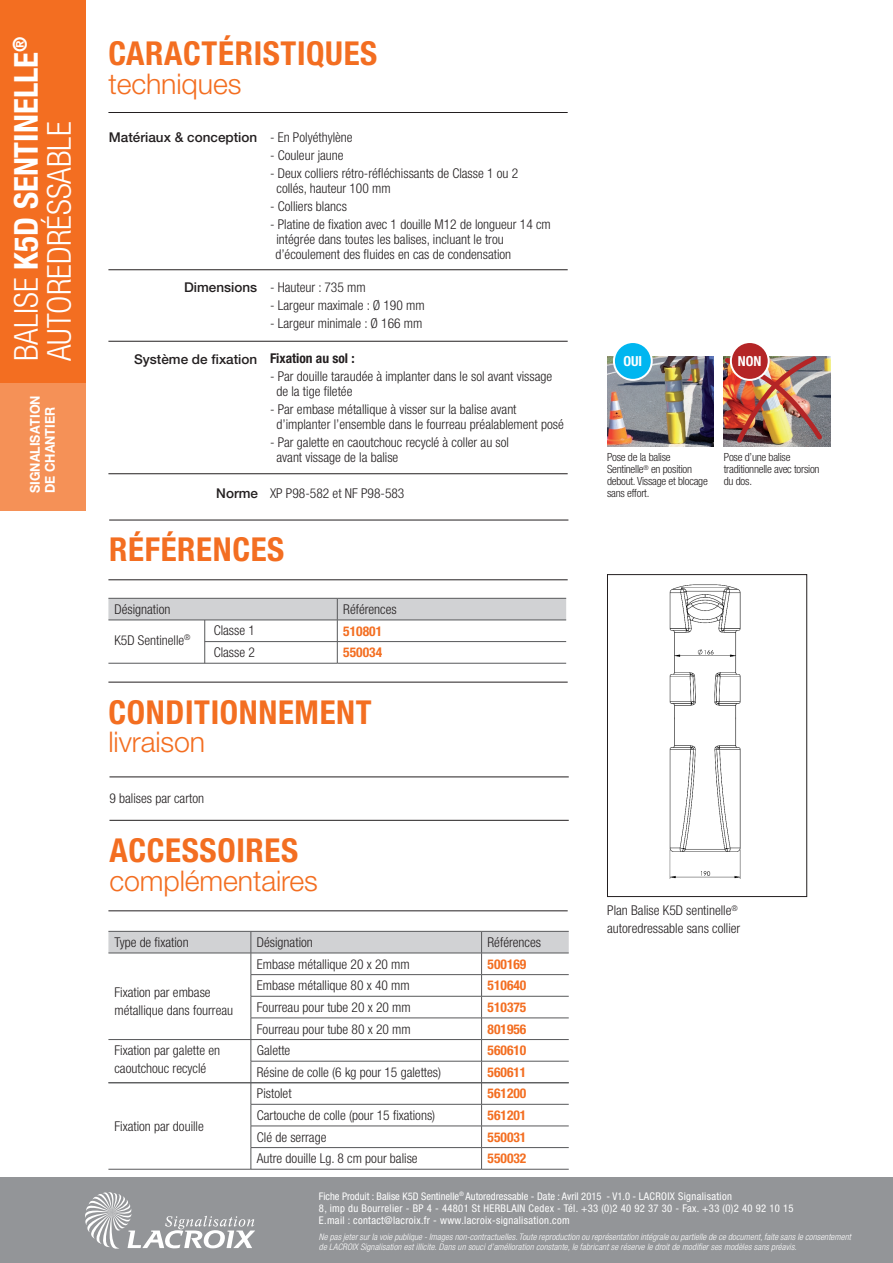
<style>
.page{position:relative;width:893px;height:1263px;background:#fff}
.page>*{position:absolute;margin:0;border:0;box-sizing:border-box;transform-origin:0 0}
.t1{font:700 condensed 33px "Helvetica Neue LT Std";letter-spacing:.02em;color:#f36e21}
.t2{font:700 condensed 33px "Helvetica Neue LT Pro";color:#fff}
.t3{font:300 condensed 33px "Helvetica Neue LT Pro";color:#fff}
.t4{font:300 28.5px "Helvetica Neue LT Std";letter-spacing:-.005em;color:#f36e21}
.MedConBlanc-7{font:700 condensed 13.8px "Helvetica Neue LT Pro";color:#fff}
.t5{font:300 condensed 13.5px "Helvetica Neue LT Std";color:#231f20}
.t6{font:300 condensed 13.5px "Helvetica Neue LT Pro";color:#231f20}
.t7{font:700 condensed 13.5px "Helvetica Neue LT Pro";color:#f36e21}
.t8{font:500 13.5px "Helvetica Neue LT Pro";color:#231f20}
.t9{font:700 13.5px "Helvetica Neue LT Pro";color:#fff;scale:.93 1}
.t10{font:700 condensed 13.5px "Helvetica Neue LT Std";color:#231f20}
.LÉGENDES{font:300 condensed 11.25px/12px "Helvetica Neue LT Pro";letter-spacing:-.02em;color:#231f20}
.t11{font:condensed 10.65px "Helvetica Neue LT Pro";letter-spacing:.03em;color:#fff}
.t12{font:condensed 10.5px "Helvetica Neue LT Pro";color:#fff}
.t13{font:italic 300 condensed 9px "Helvetica Neue LT Pro";letter-spacing:.01em;color:#fff}
.s1{font-weight:300}
.s2{font-size:10.65px}
</style>
<div class="page">
<div style="left:0;top:1178px;width:893px;height:85px;background:#939598"></div>
<svg style="left:85px;top:1192px;width:170px;height:57px"></svg>
<img style="left:669px;top:584px;width:72px;height:295px">
<div style="left:607px;top:574px;width:200px;height:323px;border:1px solid #231f20"></div>
<img style="left:724px;top:356px;width:106px;height:91px">
<img style="left:723px;top:356px;width:101px;height:89px">
<div style="left:731px;top:342px;width:38px;height:38px;background:#b42526;border-radius:50%"></div>
<div style="left:730px;top:341px;width:40px;height:40px;border:2px solid #fff;border-radius:50%"></div>
<img style="left:607px;top:356px;width:106px;height:91px">
<div style="left:614px;top:342px;width:38px;height:38px;background:#00b6f0;border-radius:50%"></div>
<div style="left:613px;top:341px;width:40px;height:40px;border:2px solid #fff;border-radius:50%"></div>
<div style="left:0;top:0;width:85px;height:510px;background:#f36e21"></div>
<div style="left:0;top:383px;width:85px;height:127px;background:#f59157"></div>
<hr style="left:108px;top:112px;width:460px;height:1px;background:#231f20">
<hr style="left:108px;top:269px;width:460px;height:1px;background:#231f20">
<hr style="left:108px;top:473px;width:460px;height:1px;background:#231f20">
<hr style="left:108px;top:341px;width:460px;height:1px;background:#231f20">
<hr style="left:108px;top:579px;width:460px;height:1px;background:#231f20">
<hr style="left:108px;top:682px;width:460px;height:1px;background:#231f20">
<hr style="left:108px;top:663px;width:229px;height:1px;background:#57585a">
<hr style="left:337px;top:663px;width:229px;height:1px;background:#57585a">
<svg style="left:108px;top:598px;width:458px;height:65px"></svg>
<hr style="left:108px;top:620px;width:229px;height:1px;background:#57585a">
<hr style="left:337px;top:620px;width:229px;height:1px;background:#57585a">
<hr style="left:109px;top:777px;width:460px;height:1px;background:#231f20">
<hr style="left:109px;top:820px;width:460px;height:1px;background:#231f20">
<hr style="left:108px;top:910px;width:460px;height:1px;background:#231f20">
<svg style="left:108px;top:931px;width:461px;height:238px"></svg>
<hr style="left:108px;top:1169px;width:143px;height:1px;background:#57585a">
<hr style="left:251px;top:1169px;width:231px;height:1px;background:#57585a">
<hr style="left:482px;top:1169px;width:87px;height:1px;background:#57585a">
<hr style="left:108px;top:1082px;width:143px;height:1px;background:#57585a">
<hr style="left:251px;top:1082px;width:231px;height:1px;background:#57585a">
<hr style="left:482px;top:1082px;width:87px;height:1px;background:#57585a">
<hr style="left:109px;top:520px;width:459px;height:1px;background:#231f20">
<hr style="left:205px;top:641px;width:132px;height:1px;background:#57585a">
<hr style="left:204px;top:620px;width:1px;height:43px;background:#57585a">
<p class="t2" style="left:6px;top:361px;width:326px;rotate:-90deg"><span class="s1">BALISE</span> K5D SENTINELLE<sup>®</sup></p>
<p class="t3" style="left:40px;top:361px;width:241px;rotate:-90deg">AUTOREDRÉSSABLE</p>
<p class="t9" style="left:27px;top:493px;width:106px;rotate:-90deg">SIGNALISATION</p>
<p class="t9" style="left:42px;top:493px;width:94px;rotate:-90deg">DE CHANTIER</p>
<p class="t1" style="left:108px;top:33px;width:270px">CARACTÉRISTIQUES</p>
<p class="t4" style="left:108px;top:66px;width:135px">techniques</p>
<p class="t5" style="left:270px;top:129px;width:84px">- En Polyéthylène</p>
<p class="t5" style="left:270px;top:147px;width:75px">- Couleur jaune</p>
<p class="t5" style="left:270px;top:165px;width:250px">- Deux colliers rétro-réfléchissants de Classe 1 ou 2</p>
<p class="t5" style="left:276px;top:180px;width:116px">collés, hauteur 100 mm</p>
<p class="t5" style="left:270px;top:198px;width:78px">- Colliers blancs</p>
<p class="t5" style="left:270px;top:216px;width:282px">- Platine de fixation avec 1 douille M12 de longueur 14 cm</p>
<p class="t5" style="left:276px;top:231px;width:229px">intégrée dans toutes les balises, incluant le trou</p>
<p class="t5" style="left:275px;top:246px;width:237px">d’écoulement des fluides en cas de condensation</p>
<p class="t8" style="left:109px;top:129px;width:150px">Matériaux &amp; conception</p>
<p class="t8" style="left:184px;top:279px;width:75px">Dimensions</p>
<p class="t5" style="left:270px;top:279px;width:97px">- Hauteur : 735 mm</p>
<p class="t5" style="left:270px;top:297px;width:156px">- Largeur maximale : Ø 190 mm</p>
<p class="t5" style="left:270px;top:315px;width:154px">- Largeur minimale : Ø 166 mm</p>
<p class="t8" style="left:134px;top:351px;width:125px">Système de fixation</p>
<p class="t10" style="left:270px;top:350px;width:86px">Fixation au sol :</p>
<p class="t5" style="left:270px;top:369px;width:284px">- Par douille taraudée à implanter dans le sol avant vissage</p>
<p class="t5" style="left:276px;top:384px;width:77px">de la tige filetée</p>
<p class="t5" style="left:270px;top:402px;width:248px">- Par embase métallique à visser sur la balise avant</p>
<p class="t5" style="left:276px;top:417px;width:289px">d’implanter l’ensemble dans le fourreau préalablement posé</p>
<p class="t5" style="left:270px;top:435px;width:241px">- Par galette en caoutchouc recyclé à coller au sol</p>
<p class="t5" style="left:276px;top:450px;width:123px">avant vissage de la balise</p>
<p class="t8" style="left:216px;top:485px;width:43px">Norme</p>
<p class="t5" style="left:270px;top:486px;width:136px">XP P98-582 et NF P98-583</p>
<p class="t1" style="left:109px;top:529px;width:177px">RÉFÉRENCES</p>
<p class="t6" style="left:114px;top:601px;width:58px">Désignation</p>
<p class="t6" style="left:343px;top:601px;width:55px">Références</p>
<p class="t6" style="left:114px;top:632px;width:78px">K5D Sentinelle<sup>®</sup></p>
<p class="t6" style="left:214px;top:623px;width:43px">Classe 1</p>
<p class="t6" style="left:214px;top:644px;width:43px">Classe 2</p>
<p class="t7" style="left:343px;top:623px;width:40px">510801</p>
<p class="t7" style="left:343px;top:644px;width:40px">550034</p>
<p class="t1" style="left:108px;top:692px;width:265px">CONDITIONNEMENT</p>
<p class="t4" style="left:108px;top:725px;width:98px">livraison</p>
<p class="t5" style="left:109px;top:790px;width:96px">9 balises par carton</p>
<p class="t1" style="left:109px;top:830px;width:190px">ACCESSOIRES</p>
<p class="t4" style="left:109px;top:863px;width:210px">complémentaires</p>
<p class="t6" style="left:114px;top:934px;width:76px">Type de fixation</p>
<p class="t6" style="left:257px;top:934px;width:58px">Désignation</p>
<p class="t6" style="left:488px;top:934px;width:55px">Références</p>
<p class="t6" style="left:114px;top:984px;width:98px">Fixation par embase</p>
<p class="t6" style="left:114px;top:1002px;width:120px">métallique dans fourreau</p>
<p class="t6" style="left:257px;top:956px;width:154px">Embase métallique 20 x 20 mm</p>
<p class="t7" style="left:488px;top:956px;width:40px">500169</p>
<p class="t6" style="left:257px;top:978px;width:154px">Embase métallique 80 x 40 mm</p>
<p class="t7" style="left:488px;top:977px;width:40px">510640</p>
<p class="t6" style="left:257px;top:999px;width:155px">Fourreau pour tube 20 x 20 mm</p>
<p class="t7" style="left:488px;top:999px;width:40px">510375</p>
<p class="t6" style="left:257px;top:1021px;width:155px">Fourreau pour tube 80 x 20 mm</p>
<p class="t7" style="left:488px;top:1020px;width:40px">801956</p>
<p class="t6" style="left:114px;top:1043px;width:107px">Fixation par galette en</p>
<p class="t6" style="left:114px;top:1061px;width:93px">caoutchouc recyclé</p>
<p class="t6" style="left:114px;top:1118px;width:91px">Fixation par douille</p>
<p class="t6" style="left:257px;top:1043px;width:35px">Galette</p>
<p class="t7" style="left:488px;top:1042px;width:40px">560610</p>
<p class="t6" style="left:257px;top:1064px;width:186px">Résine de colle (6 kg pour 15 galettes)</p>
<p class="t7" style="left:488px;top:1064px;width:40px">560611</p>
<p class="t6" style="left:257px;top:1086px;width:36px">Pistolet</p>
<p class="t7" style="left:488px;top:1085px;width:40px">561200</p>
<p class="t6" style="left:257px;top:1107px;width:180px">Cartouche de colle (pour 15 fixations)</p>
<p class="t7" style="left:488px;top:1107px;width:40px">561201</p>
<p class="t6" style="left:257px;top:1129px;width:71px">Clé de serrage</p>
<p class="t7" style="left:488px;top:1128px;width:40px">550031</p>
<p class="t6" style="left:257px;top:1151px;width:162px">Autre douille Lg. 8 cm pour balise</p>
<p class="t7" style="left:488px;top:1150px;width:40px">550032</p>
<p class="MedConBlanc-7" style="left:623px;top:353px;width:20px">OUI</p>
<p class="MedConBlanc-7" style="left:738px;top:353px;width:25px">NON</p>
<p class="LÉGENDES" style="left:607px;top:451px;width:102px">Pose de la balise<br>Sentinelle<sup>®</sup> en position debout. Vissage et blocage sans effort.</p>
<p class="LÉGENDES" style="left:724px;top:451px;width:97px">Pose d’une balise traditionnelle avec torsion du dos.</p>
<p class="t5" style="left:607px;top:902px;width:132px">Plan Balise K5D sentinelle<sup>®</sup></p>
<p class="t5" style="left:607px;top:920px;width:135px">autoredressable sans collier</p>
<p class="t12" style="left:319px;top:1190px;width:415px">Fiche Produit : Balise K5D Sentinelle<sup>®</sup> Autoredressable - Date : Avril 2015 <span class="s2">- V1.0 - LACROIX Signalisation</span></p>
<p class="t11" style="left:319px;top:1202px;width:476px">8, imp du Bourrelier - BP 4 - 44801 St HERBLAIN Cedex - Tél. +33 (0)2 40 92 37 30 - Fax. +33 (0)2 40 92 10 15</p>
<p class="t11" style="left:319px;top:1214px;width:252px">E.mail : contact@lacroix.fr - www.lacroix-signalisation.com</p>
<p class="t13" style="left:319px;top:1231px;width:534px">Ne pas jeter sur la voie publique - Images non-contractuelles. Toute reproduction ou représentation intégrale ou partielle de ce document, faite sans le consentement</p>
<p class="t13" style="left:319px;top:1241px;width:479px">de LACROIX Signalisation est illicite. Dans un souci d’amélioration constante, le fabricant se réserve le droit de modifier ses modèles sans préavis.</p>
</div>
